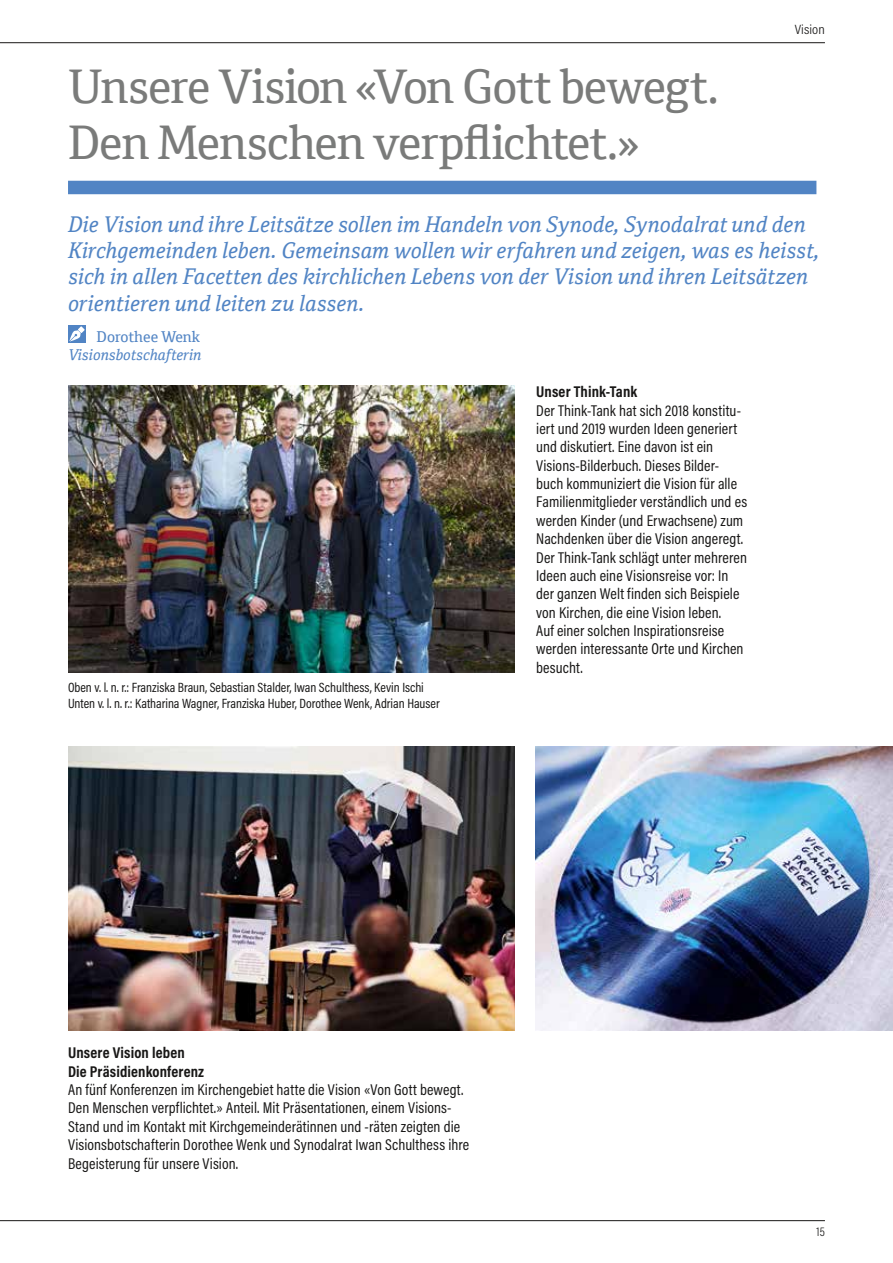
<style>
.page{position:relative;width:893px;height:1263px;background:#fff}
.page>*{position:absolute;margin:0;border:0;box-sizing:border-box;transform-origin:0 0}
.t1{font:46.5px/55.8px "Cordale";letter-spacing:-.025em;color:#7a7b7a}
.t2{font:italic 21.75px/26.2px "Cordale";color:#5184c4}
.t3{font:15.75px/18.3px "Acumin Pro Cond";letter-spacing:.005em;color:#181716}
.t4{font:700 15.75px/18.3px "Acumin Pro Cond";letter-spacing:.01em;color:#181716}
.t5{font:italic 15px "Cordale";color:#5184c4}
.t6{font:15px "Cordale";color:#5184c4}
.t7{font:13.5px/16.2px "Acumin Pro Cond";color:#181716}
.t8{font:300 13.5px "Acumin Pro Cond";letter-spacing:.01em;color:#181716;scale:1.1 1}
.t9{font:300 12.75px "Acumin Pro Cond";color:#181716}
</style>
<div class="page">
<hr style="left:0;top:0;width:1px;height:1263px;background:#d5e4f6">
<hr style="left:0;top:1220px;width:825px;height:1px;background:#181716">
<hr style="left:0;top:42px;width:825px;height:1px;background:#181716">
<div style="left:68px;top:181px;width:748px;height:13px;background:#5184c4"></div>
<img style="left:68px;top:386px;width:446px;height:287px">
<div style="left:68px;top:325px;width:17px;height:18px;background:#5184c4"></div>
<svg style="left:69px;top:330px;width:12px;height:12px"></svg>
<svg style="left:78px;top:326px;width:7px;height:7px"></svg>
<img style="left:536px;top:746px;width:357px;height:284px">
<img style="left:68px;top:746px;width:446px;height:285px">
<h1 class="t1" style="left:68px;top:59px;width:653px">Unsere Vision «Von Gott bewegt.<br>Den Menschen verpflichtet.»</h1>
<p class="t8" style="left:795px;top:21px;width:29px">Vision</p>
<p class="t2" style="left:68px;top:211px;width:753px">Die Vision und ihre Leitsätze sollen im Handeln von Synode, Synodalrat und den Kirchgemeinden leben. Gemeinsam wollen wir erfahren und zeigen, was es heisst, sich in allen Facetten des kirchlichen Lebens von der Vision und ihren Leitsätzen orientieren und leiten zu lassen.</p>
<p class="t6" style="left:97px;top:328px;width:105px">Dorothee Wenk</p>
<p class="t5" style="left:68px;top:346px;width:135px">Visionsbotschafterin</p>
<p class="t7" style="left:68px;top:679px;width:373px">Oben v. l. n. r.: Franziska Braun, Sebastian Stalder, Iwan Schulthess, Kevin Ischi<br>Unten v. l. n. r.: Katharina Wagner, Franziska Huber, Dorothee Wenk, Adrian Hauser</p>
<p class="t4" style="left:536px;top:382px;width:102px">Unser Think-Tank</p>
<p class="t3" style="left:536px;top:401px;width:212px">Der Think-Tank hat sich 2018 konstitu&shy;iert und 2019 wurden Ideen generiert und diskutiert. Eine davon ist ein Visions-Bilderbuch. Dieses Bilder&shy;buch kommuniziert die Vision für alle Familienmitglieder verständlich und es werden Kinder (und Erwachsene) zum Nachdenken über die Vision angeregt.<br>Der Think-Tank schlägt unter mehreren Ideen auch eine Visionsreise vor: In der ganzen Welt finden sich Beispiele von Kirchen, die eine Vision leben.<br>Auf einer solchen Inspirationsreise werden interessante Orte und Kirchen besucht.</p>
<p class="t4" style="left:68px;top:1043px;width:138px">Unsere Vision leben<br>Die Präsidienkonferenz</p>
<p class="t3" style="left:68px;top:1080px;width:403px">An fünf Konferenzen im Kirchengebiet hatte die Vision «Von Gott bewegt.<br>Den Menschen verpflichtet.» Anteil. Mit Präsentationen, einem Visions-Stand und im Kontakt mit Kirchgemeinderätinnen und -räten zeigten die Visionsbotschafterin Dorothee Wenk und Synodalrat Iwan Schulthess ihre Begeisterung für unsere Vision.</p>
<p class="t9" style="left:816px;top:1224px;width:10px">15</p>
</div>
